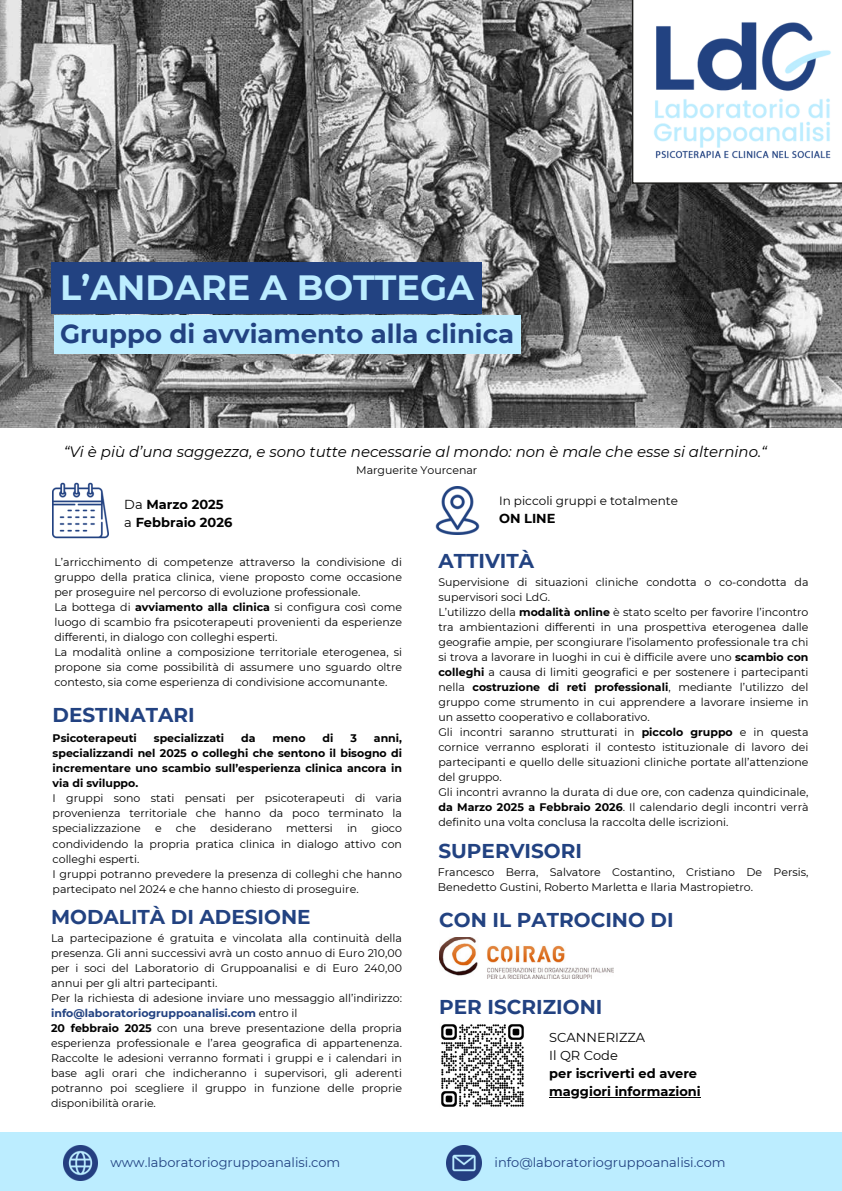
<style>
.page{position:relative;width:842px;height:1191px;background:#fff}
.page>*{position:absolute;margin:0;border:0;box-sizing:border-box;transform-origin:0 0}
.t1{font:700 35px "Montserrat";color:#bcedff}
.t2{font:700 26px "Montserrat";color:#224281}
.t3{font:700 20px "Montserrat";color:#224281}
.t4{font:italic 15px "Montserrat";color:#000}
.t5{font:700 13px/18px "Montserrat";color:#000}
.t6{font:13px "Montserrat";color:#224281}
.t7{font:12px "Montserrat";color:#000}
.t8{font:11px/15px "Montserrat";color:#000;text-align:justify}
.t9{font:700 11px/15px "Montserrat";color:#000;text-align:justify}
.s1{font-weight:400}
.s2{font-weight:700}
.s3{font-weight:700;color:#224281}
</style>
<div class="page">
<img style="left:0;top:0;width:842px;height:427px">
<svg style="left:632px;top:0;width:210px;height:184px"></svg>
<img style="left:653px;top:20px;width:180px;height:141px">
<div style="left:0;top:1132px;width:842px;height:58px;background:#bcedff"></div>
<img style="left:441px;top:1024px;width:83px;height:83px">
<img style="left:53px;top:483px;width:55px;height:55px">
<img style="left:435px;top:486px;width:45px;height:48px">
<img style="left:447px;top:1145px;width:34px;height:35px">
<img style="left:63px;top:1145px;width:35px;height:35px">
<img style="left:439px;top:937px;width:174px;height:41px">
<div style="left:52px;top:262px;width:430px;height:51px;background:#224281"></div>
<div style="left:54px;top:315px;width:466px;height:38px;background:#bcedff"></div>
<hr style="left:549px;top:1096px;width:152px;height:1px;background:#000">
<p class="t1" style="left:60px;top:266px;width:415px">L’ANDARE A BOTTEGA</p>
<p class="t2" style="left:60px;top:318px;width:456px">Gruppo di avviamento alla clinica</p>
<p class="t4" style="left:64px;top:442px;width:705px">“Vi è più d’una saggezza, e sono tutte necessarie al mondo: non è male che esse si alternino.“</p>
<p class="t8" style="left:356px;top:463px;width:123px">Marguerite Yourcenar</p>
<p class="t5" style="left:124px;top:495px;width:109px"><span class="s1">Da</span> Marzo 2025 <span class="s1">a</span> Febbraio 2026</p>
<p class="t7" style="left:499px;top:493px;width:180px">In piccoli gruppi e totalmente</p>
<p class="t5" style="left:499px;top:509px;width:58px">ON LINE</p>
<p class="t8" style="left:54px;top:555px;width:349px">L’arricchimento di competenze attraverso la condivisione di gruppo della pratica clinica, viene proposto come occasione per proseguire nel percorso di evoluzione professionale.</p>
<h1 class="t8" style="left:54px;top:600px;width:349px">La bottega di <span class="s2">avviamento alla clinica</span> si configura così come luogo di scambio fra psicoterapeuti provenienti da esperienze differenti, in dialogo con colleghi esperti.</h1>
<h2 class="t8" style="left:54px;top:645px;width:349px">La modalità online a composizione territoriale eterogenea, si propone sia come possibilità di assumere uno sguardo oltre contesto, sia come esperienza di condivisione accomunante.</h2>
<p class="t3" style="left:53px;top:702px;width:143px">DESTINATARI</p>
<h3 class="t9" style="left:53px;top:731px;width:86px">Psicoterapeuti</h3>
<h3 class="t9" style="left:154px;top:731px;width:72px">specializzati</h3>
<h3 class="t9" style="left:241px;top:731px;width:16px">da</h3>
<h3 class="t9" style="left:272px;top:731px;width:35px">meno</h3>
<h3 class="t9" style="left:323px;top:731px;width:12px">di</h3>
<h3 class="t9" style="left:350px;top:731px;width:8px">3</h3>
<h3 class="t9" style="left:53px;top:731px;width:351px;text-indent:321px">anni, specializzandi nel 2025 o colleghi che sentono il bisogno di incrementare uno scambio sull’esperienza clinica ancora in via di sviluppo.</h3>
<p class="t8" style="left:53px;top:791px;width:351px">I gruppi sono stati pensati per psicoterapeuti di varia provenienza territoriale che hanno da poco terminato la specializzazione</p>
<p class="t8" style="left:53px;top:821px;width:351px;text-indent:319px">gioco condividendo la propria pratica clinica in dialogo attivo con colleghi esperti.</p>
<h3 class="t8" style="left:53px;top:866px;width:351px">I gruppi potranno prevedere la presenza di colleghi che hanno partecipato nel 2024 e che hanno chiesto di proseguire.</h3>
<p class="t8" style="left:155px;top:821px;width:8px">e</p>
<p class="t8" style="left:176px;top:821px;width:22px">che</p>
<p class="t8" style="left:210px;top:821px;width:63px">desiderano</p>
<p class="t8" style="left:286px;top:821px;width:48px">mettersi</p>
<p class="t8" style="left:347px;top:821px;width:12px">in</p>
<p class="t3" style="left:51px;top:904px;width:261px">MODALITÀ DI ADESIONE</p>
<h5 class="t8" style="left:51px;top:930px;width:352px">La partecipazione é gratuita e vincolata alla continuità della presenza. Gli anni successivi avrà un costo annuo di Euro 210,00 per i soci del Laboratorio di Gruppoanalisi e di Euro 240,00 annui per gli altri partecipanti.</h5>
<p class="t8" style="left:51px;top:990px;width:352px">Per la richiesta di adesione inviare uno messaggio all’indirizzo: <span class="s3">info@laboratoriogruppoanalisi.com</span> entro il</p>
<p class="t8" style="left:51px;top:1020px;width:352px"><span class="s2">20 febbraio 2025</span> con una breve presentazione della propria esperienza professionale e l’area geografica di appartenenza.<br>Raccolte le adesioni verranno formati i gruppi e i calendari in base agli orari che indicheranno i supervisori, gli aderenti potranno poi scegliere il gruppo in funzione delle proprie disponibilità orarie.</p>
<h3 class="t3" style="left:438px;top:548px;width:97px">ATTIVITÀ</h3>
<p class="t8" style="left:438px;top:574px;width:372px;text-align:left">Supervisione di situazioni cliniche condotta o co-condotta da supervisori soci LdG.<br>L’utilizzo della <span class="s2">modalità online</span> è stato scelto per favorire l’incontro tra ambientazioni differenti in una prospettiva eterogenea dalle geografie ampie, per scongiurare l’isolamento professionale tra chi si trova a lavorare in luoghi in cui è difficile avere uno <span class="s2">scambio con colleghi</span> a causa di limiti geografici e per sostenere i partecipanti nella <span class="s2">costruzione di reti professionali</span>, mediante l’utilizzo del gruppo come strumento in cui apprendere a lavorare insieme in un assetto cooperativo e collaborativo.<br>Gli incontri saranno strutturati in <span class="s2">piccolo gruppo</span> e in questa cornice verranno esplorati il contesto istituzionale di lavoro dei partecipanti e quello delle situazioni cliniche portate all’attenzione del gruppo.<br>Gli incontri avranno la durata di due ore, con cadenza quindicinale, <span class="s2">da Marzo 2025 a Febbraio 2026</span>. Il calendario degli incontri verrà definito una volta conclusa la raccolta delle iscrizioni.</p>
<p class="t3" style="left:438px;top:838px;width:145px">SUPERVISORI</p>
<p class="t8" style="left:438px;top:864px;width:372px">Francesco Berra, Salvatore Costantino, Cristiano De Persis,<br>Benedetto Gustini, Roberto Marletta e Ilaria Mastropietro.</p>
<h3 class="t3" style="left:439px;top:907px;width:236px">CON IL PATROCINO DI</h3>
<h4 class="t3" style="left:439px;top:994px;width:165px">PER ISCRIZIONI</h4>
<p class="t5" style="left:549px;top:1028px;width:149px"><span class="s1">SCANNERIZZA<br>Il QR Code<br></span>per iscriverti ed avere</p>
<h5 class="t5" style="left:549px;top:1082px;width:153px">maggiori informazioni</h5>
<p class="t6" style="left:110px;top:1153px;width:231px">www.laboratoriogruppoanalisi.com</p>
<h3 class="t6" style="left:494px;top:1153px;width:233px">info@laboratoriogruppoanalisi.com</h3>
</div>
